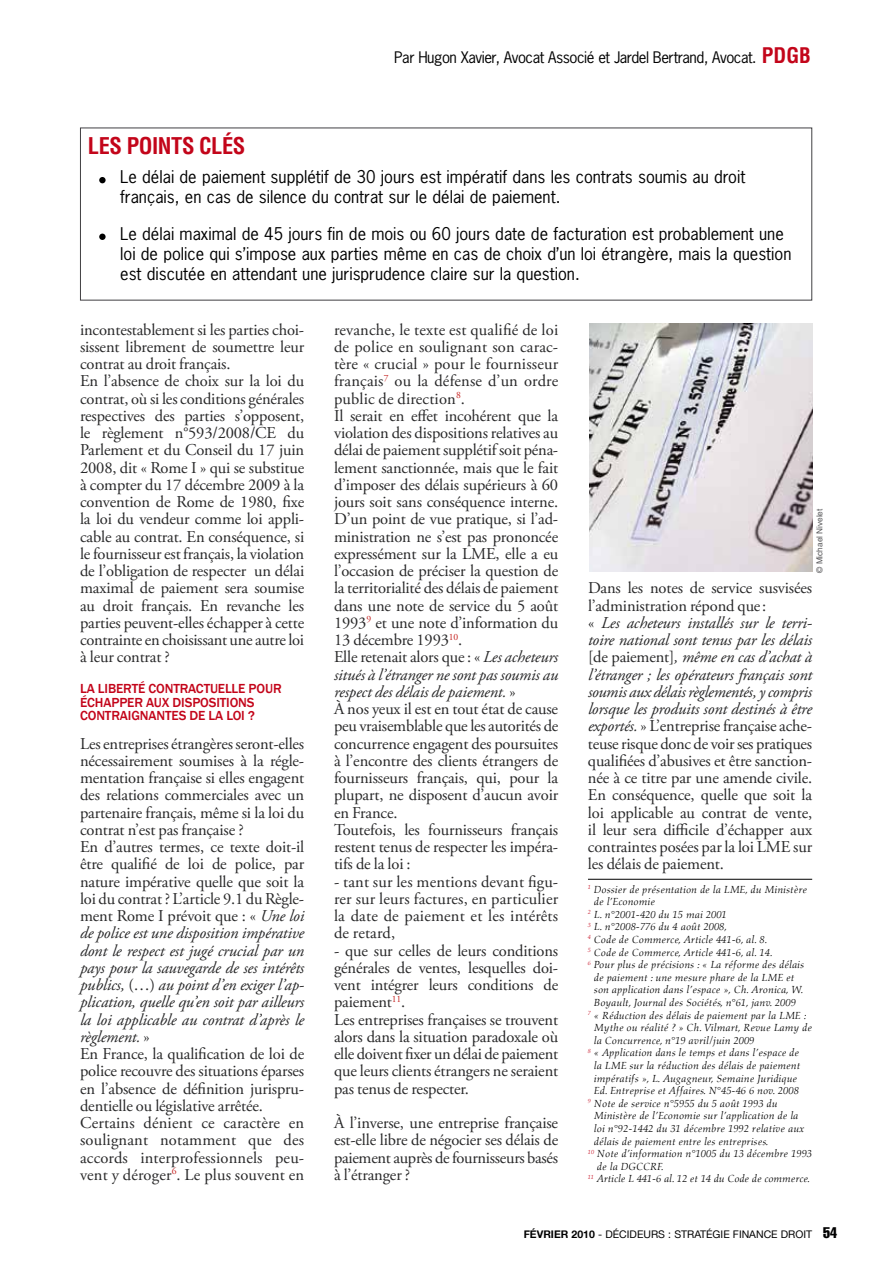
<style>
.page{position:relative;width:893px;height:1263px;background:#fff}
.page>*{position:absolute;margin:0;border:0;box-sizing:border-box;transform-origin:0 0}
.t1{font:700 condensed 22.5px "Helvetica LT Std";letter-spacing:-.02em;color:#c3051a}
.t2{font:16.5px/17.2px "Adobe Garamond Pro";letter-spacing:-.01em;color:#282829}
.t3{font:16.5px/19.8px "News Gothic LT";color:#000}
.t4{font:15px "News Gothic LT";letter-spacing:-.03em;color:#000}
.t5{font:500 13.5px/13.5px "Franklin Gothic";letter-spacing:-.01em;color:#c3051a}
.t6{font:italic 10.5px "Aldus LT";color:#000}
.t7{font:10.5px "Helvetica Neue LT";color:#000}
.t8{font:8.25px "Helvetica LT Std";color:#58585a}
.s1{font-family:"Helvetica LT Std";font-weight:700;font-stretch:condensed;font-size:21px;color:#c3051a}
.s2{font-style:italic}
.s3{font-weight:700}
.s4{font-family:"Helvetica LT";font-stretch:extra-condensed;font-size:15px}
</style>
<div class="page">
<div style="left:99px;top:177px;width:7px;height:6px;background:#000;border-radius:50%"></div>
<div style="left:99px;top:234px;width:7px;height:6px;background:#000;border-radius:50%"></div>
<hr style="left:588px;top:879px;width:224px;height:1px;background:#000">
<img style="left:590px;top:323px;width:222px;height:249px">
<p class="t4" style="left:394px;top:47px;width:418px">Par Hugon Xavier, Avocat Associé et Jardel Bertrand, Avocat. <span class="s1">PD GB</span></p>
<h1 class="t1" style="left:88px;top:132px;width:159px">LES POINTS CLÉS</h1>
<p class="t3" style="left:120px;top:167px;width:627px">Le délai de paiement supplétif de 30 jours est impératif dans les contrats soumis au droit français, en cas de silence du contrat sur le délai de paiement.</p>
<p class="t3" style="left:120px;top:224px;width:673px">Le délai maximal de 45 jours fin de mois ou 60 jours date de facturation est probablement une loi de police qui s’impose aux parties même en cas de choix d’un loi étrangère, mais la question est discutée en attendant une jurisprudence claire sur la question.</p>
<p class="t2" style="left:80px;top:321px;width:226px">incontestablement si les parties choi&shy;sissent librement de soumettre leur contrat au droit français.<br>En l’absence de choix sur la loi du contrat, où si les conditions générales respectives des parties s’opposent, le règlement n°593/2008/CE du Parlement et du Conseil du 17 juin 2008, dit « Rome I » qui se substitue à compter du 17 décembre 2009 à la convention de Rome de 1980, fixe la loi du vendeur comme loi appli&shy;cable au contrat. En conséquence, si le fournisseur est français, la violation de l’obligation de respecter un délai maximal de paiement sera soumise au droit français. En revanche les parties peuvent-elles échapper à cette contrainte en choisissant une autre loi à leur contrat ?</p>
<p class="t5" style="left:80px;top:682px;width:203px">LA LIBERTÉ CONTRACTUELLE POUR<br>ÉCHAPPER AUX DISPOSITIONS<br>CONTRAIGNANTES DE LA LOI ?</p>
<p class="t2" style="left:80px;top:735px;width:226px">Les entreprises étrangères seront-elles nécessairement soumises à la régle&shy;mentation française si elles engagent des relations commerciales avec un partenaire français, même si la loi du contrat n’est pas française ?<br>En d’autres termes, ce texte doit-il être qualifié de loi de police, par nature impérative quelle que soit la loi du contrat ? L’article 9.1 du Règle&shy;ment Rome I prévoit que : « <span class="s2">Une loi de police est une disposition impérative dont le respect est jugé crucial par un pays pour la sauvegarde de ses intérêts publics,</span> (…) <span class="s2">au point d’en exiger l’ap&shy;plication, quelle qu’en soit par ailleurs la loi applicable au contrat d’après le règlement.</span> »<br>En France, la qualification de loi de police recouvre des situations éparses en l’absence de définition jurispru&shy;dentielle ou législative arrêtée.<br>Certains dénient ce caractère en soulignant notamment que des accords interprofessionnels peu&shy;vent y déroger<sup>6</sup>. Le plus souvent en</p>
<p class="t2" style="left:334px;top:321px;width:226px">revanche, le texte est qualifié de loi de police en soulignant son carac&shy;tère « crucial » pour le fournisseur français<sup>7</sup> ou la défense d’un ordre public de direction<sup>8</sup>.<br>Il serait en effet incohérent que la violation des dispositions relatives au délai de paiement supplétif soit péna&shy;lement sanctionnée, mais que le fait d’imposer des délais supérieurs à 60 jours soit sans conséquence interne.<br>D’un point de vue pratique, si l’ad&shy;ministration ne s’est pas prononcée expressément sur la LME, elle a eu l’occasion de préciser la question de la territorialité des délais de paiement dans une note de service du 5 août 1993<sup>9</sup> et une note d’information du 13 décembre 1993<sup>10</sup>.<br>Elle retenait alors que : « <span class="s2">Les acheteurs situés à l’étranger ne sont pas soumis au respect des délais de paiement.</span> »<br>À nos yeux il est en tout état de cause peu vraisemblable que les autorités de concurrence engagent des poursuites à l’encontre des clients étrangers de fournisseurs français, qui, pour la plupart, ne disposent d’aucun avoir en France.<br>Toutefois, les fournisseurs français restent tenus de respecter les impéra&shy;tifs de la loi :</p>
<p class="t2" style="left:334px;top:873px;width:226px;text-align:justify">- tant sur les mentions devant figu&shy;rer sur leurs factures, en particulier la date de paiement et les intérêts de retard,</p>
<p class="t2" style="left:334px;top:942px;width:226px">- que sur celles de leurs conditions générales de ventes, lesquelles doi&shy;vent intégrer leurs conditions de paiement<sup>11</sup>.<br>Les entreprises françaises se trouvent alors dans la situation paradoxale où elle doivent fixer un délai de paiement que leurs clients étrangers ne seraient pas tenus de respecter.</p>
<p class="t2" style="left:334px;top:1115px;width:226px;text-align:justify">À l’inverse, une entreprise française est-elle libre de négocier ses délais de paiement auprès de fournisseurs basés à l’étranger ?</p>
<p class="t8" style="left:815px;top:573px;width:66px;rotate:-90deg">© Michael Nivelet</p>
<p class="t2" style="left:588px;top:580px;width:226px">Dans les notes de service susvisées l’administration répond que:<br>« <span class="s2">Les acheteurs installés sur le terri&shy;toire national sont tenus par les délais </span>[de paiement]<span class="s2">, même en cas d’achat à l’étranger ; les opérateurs français sont soumis aux délais règlementés, y compris lorsque les produits sont destinés à être exportés.</span> » L’entreprise française ache&shy;teuse risque donc de voir ses pratiques qualifiées d’abusives et être sanction&shy;née à ce titre par une amende civile.<br>En conséquence, quelle que soit la loi applicable au contrat de vente, il leur sera difficile d’échapper aux contraintes posées par la loi LME sur les délais de paiement.</p>
<p class="t6" style="left:588px;top:883px;width:221px"><sup>1</sup> Dossier de présentation de la LME, du Ministère</p>
<p class="t6" style="left:594px;top:895px;width:63px">de l’Economie</p>
<p class="t6" style="left:588px;top:908px;width:140px"><sup>2</sup> L. n°2001-420 du 15 mai 2001</p>
<p class="t6" style="left:588px;top:921px;width:141px"><sup>3</sup> L. n°2008-776 du 4 août 2008,</p>
<p class="t6" style="left:588px;top:933px;width:181px"><sup>4</sup> Code de Commerce, Article 441-6, al. 8.</p>
<p class="t6" style="left:588px;top:946px;width:186px"><sup>5</sup> Code de Commerce, Article 441-6, al. 14.</p>
<p class="t6" style="left:588px;top:958px;width:218px"><sup>6</sup> Pour plus de précisions : « La réforme des délais</p>
<p class="t6" style="left:594px;top:971px;width:202px">de paiement : une mesure phare de la LME et</p>
<p class="t6" style="left:594px;top:984px;width:211px">son application dans l’espace », Ch. Aronica, W.</p>
<p class="t6" style="left:594px;top:996px;width:204px">Boyault, Journal des Sociétés, n°61, janv. 2009</p>
<p class="t6" style="left:588px;top:1009px;width:220px"><sup>7</sup> « Réduction des délais de paiement par la LME :</p>
<p class="t6" style="left:594px;top:1021px;width:220px">Mythe ou réalité ? » Ch. Vilmart, Revue Lamy de</p>
<p class="t6" style="left:594px;top:1034px;width:162px">la Concurrence, n°19 avril/juin 2009</p>
<p class="t6" style="left:588px;top:1047px;width:213px"><sup>8</sup> « Application dans le temps et dans l’espace de</p>
<p class="t6" style="left:594px;top:1059px;width:208px">la LME sur la réduction des délais de paiement</p>
<p class="t6" style="left:594px;top:1072px;width:205px">impératifs », L. Augagneur, Semaine Juridique</p>
<p class="t6" style="left:594px;top:1084px;width:206px">Ed. Entreprise et Affaires. N°45-46 6 nov. 2008</p>
<p class="t6" style="left:588px;top:1097px;width:191px"><sup>9</sup> Note de service n°5955 du 5 août 1993 du</p>
<p class="t6" style="left:594px;top:1110px;width:206px">Ministère de l’Economie sur l’application de la</p>
<p class="t6" style="left:594px;top:1122px;width:212px">loi n°92-1442 du 31 décembre 1992 relative aux</p>
<p class="t6" style="left:594px;top:1135px;width:176px">délais de paiement entre les entreprises.</p>
<p class="t6" style="left:588px;top:1147px;width:226px"><sup>10</sup> Note d’information n°1005 du 13 décembre 1993</p>
<p class="t6" style="left:597px;top:1160px;width:68px">de la DGCCRF.</p>
<p class="t6" style="left:588px;top:1173px;width:224px"><sup>11</sup> Article L 441-6 al. 12 et 14 du Code de commerce.</p>
<p class="t7" style="left:524px;top:1228px;width:315px"><span class="s3">FÉVRIER 2010</span> - DÉCIDEURS : STRATÉGIE FINANCE DROIT <span class="s4">54</span></p>
</div>
